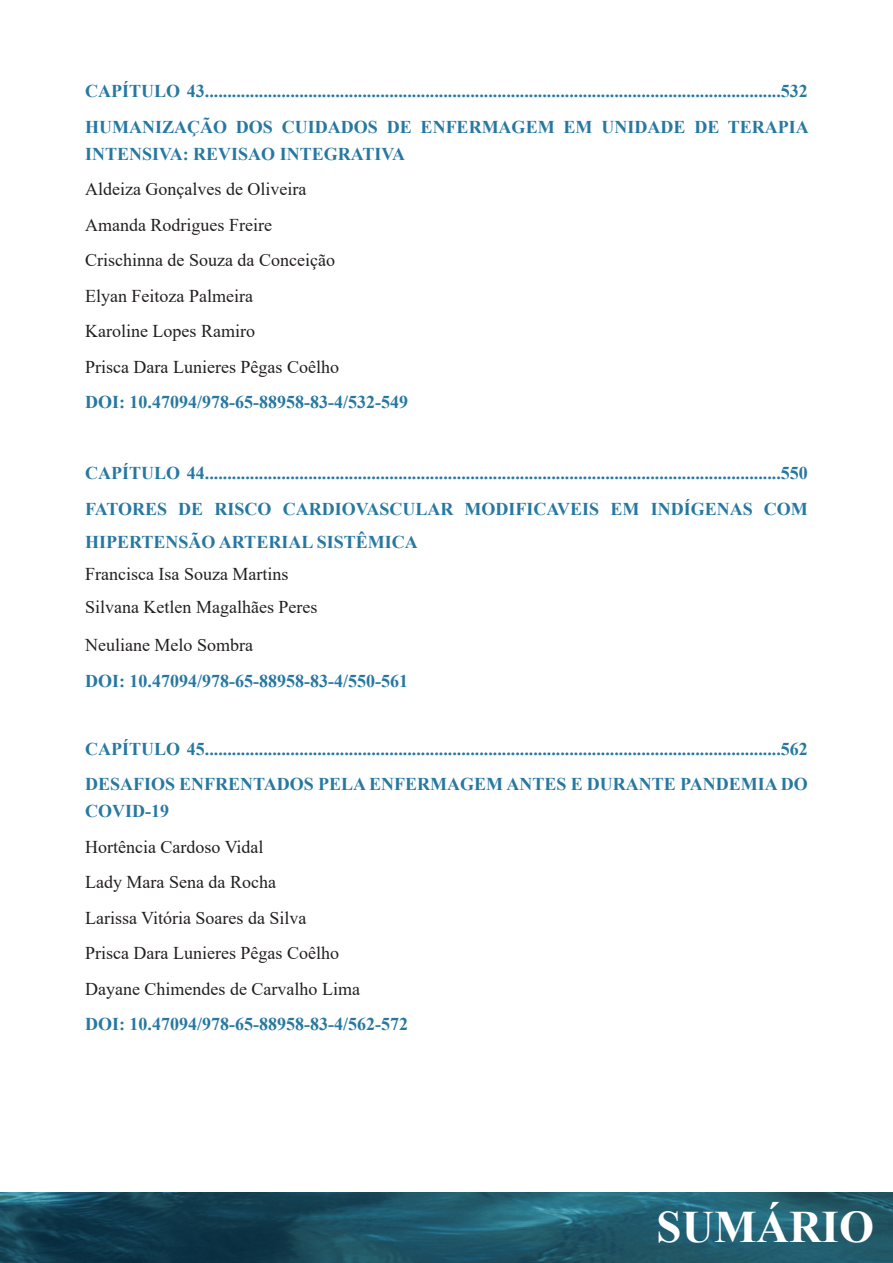
<style>
.page{position:relative;width:893px;height:1263px;background:#fff}
.page>*{position:absolute;margin:0;border:0;box-sizing:border-box;transform-origin:0 0}
.t1{font:700 45px "Times New Roman";color:#fff}
.t2{font:700 18px/32.7px "Times New Roman";color:#2778a1}
.t3{font:18px "Times New Roman";color:#231f20}
.s1{font-weight:400;color:#231f20}
</style>
<div class="page">
<img style="left:0;top:1193px;width:893px;height:70px">
<p class="t2" style="left:85px;top:74px;width:724px">CAPÍTULO 43................................................................................................................................532</p>
<p class="t2" style="left:85px;top:113px;width:725px;line-height:27px">HUMANIZAÇÃO DOS CUIDADOS DE ENFERMAGEM EM UNIDADE DE TERAPIA<br>INTENSIVA: REVISAO INTEGRATIVA</p>
<p class="t3" style="left:85px;top:177px;width:223px">Aldeiza Gonçalves de Oliveira</p>
<p class="t3" style="left:85px;top:212px;width:188px">Amanda Rodrigues Freire</p>
<p class="t3" style="left:85px;top:247px;width:251px">Crischinna de Souza da Conceição</p>
<p class="t3" style="left:85px;top:283px;width:169px">Elyan Feitoza Palmeira</p>
<p class="t3" style="left:85px;top:318px;width:171px">Karoline Lopes Ramiro</p>
<p class="t3" style="left:85px;top:354px;width:255px">Prisca Dara Lunieres Pêgas Coêlho</p>
<p class="t2" style="left:85px;top:385px;width:324px">DOI: 10.47094/978-65-88958-83-4/532-549</p>
<p class="t2" style="left:85px;top:456px;width:724px">CAPÍTULO 44................................................................................................................................550</p>
<p class="t2" style="left:85px;top:492px;width:724px">FATORES DE RISCO CARDIOVASCULAR MODIFICAVEIS EM INDÍGENAS COM HIPERTENSÃO ARTERIAL SISTÊMICA<br><span class="s1">Francisca Isa Souza Martins<br>Silvana Ketlen Magalhães Peres</span></p>
<p class="t2" style="left:85px;top:626px;width:324px;line-height:36.8px"><span class="s1">Neuliane Melo Sombra<br></span>DOI: 10.47094/978-65-88958-83-4/550-561</p>
<p class="t2" style="left:85px;top:732px;width:724px">CAPÍTULO 45................................................................................................................................562</p>
<p class="t2" style="left:85px;top:770px;width:724px;line-height:27px">DESAFIOS ENFRENTADOS PELA ENFERMAGEM ANTES E DURANTE PANDEMIA DO<br>COVID-19</p>
<p class="t3" style="left:85px;top:834px;width:180px">Hortência Cardoso Vidal</p>
<p class="t3" style="left:85px;top:870px;width:192px">Lady Mara Sena da Rocha</p>
<p class="t3" style="left:85px;top:905px;width:223px">Larissa Vitória Soares da Silva</p>
<p class="t3" style="left:85px;top:941px;width:255px">Prisca Dara Lunieres Pêgas Coêlho</p>
<p class="t3" style="left:85px;top:976px;width:276px">Dayane Chimendes de Carvalho Lima</p>
<p class="t2" style="left:85px;top:1007px;width:324px">DOI: 10.47094/978-65-88958-83-4/562-572</p>
<h1 class="t1" style="left:657px;top:1194px;width:219px">SUMÁRIO</h1>
</div>
